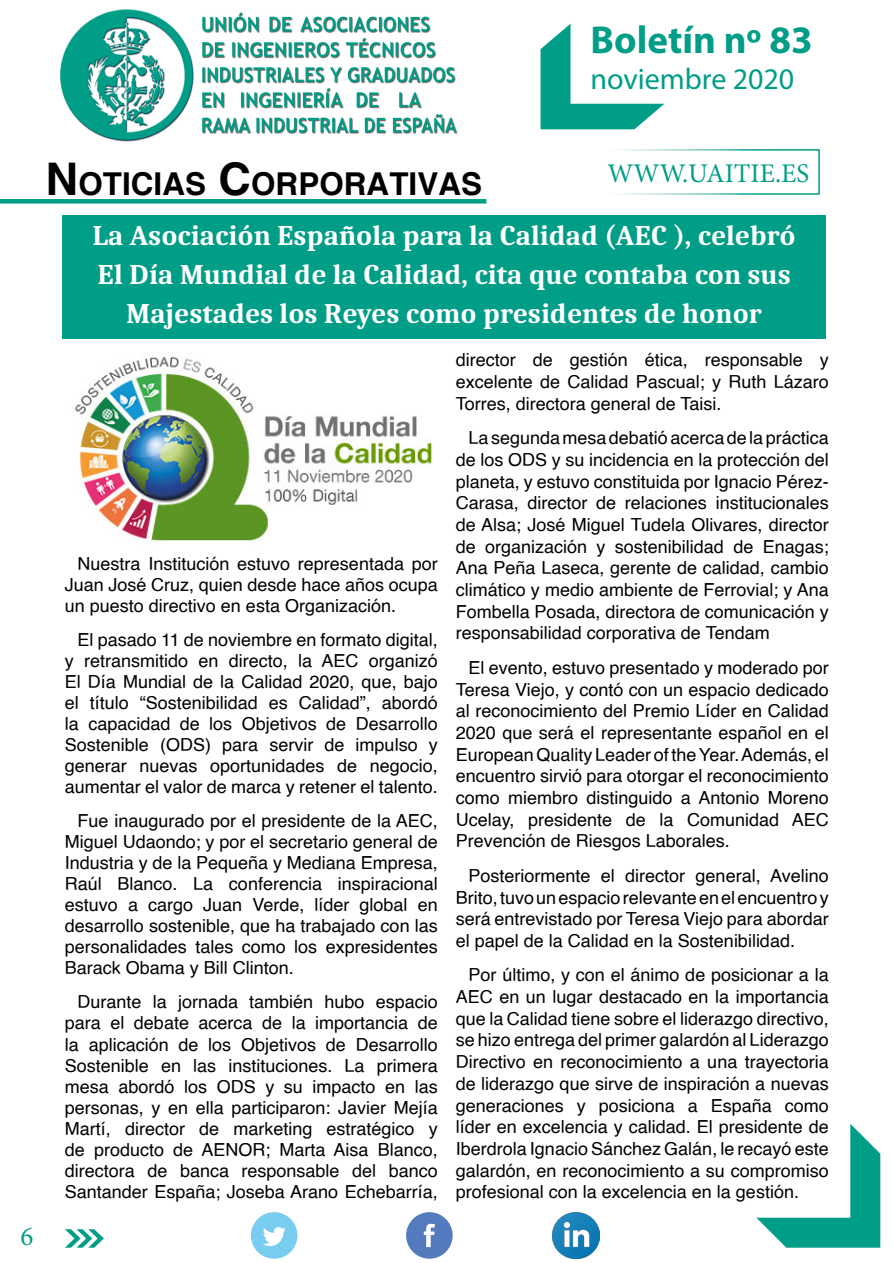
<style>
.page{position:relative;width:893px;height:1263px;background:#fff}
.page>*{position:absolute;margin:0;border:0;box-sizing:border-box;transform-origin:0 0}
.t1{font:700 45px "Helvetica";color:#000}
.t2{font:700 39px "Myriad Pro";color:#009d87}
.t3{font:700 31.5px "Helvetica";color:#000}
.t4{font:30px "Myriad Pro";color:#009d87}
.t5{font:700 28.5px/39px "Caladea";color:#fff;text-align:center}
.t6{font:27px "Minion Pro";color:#009d87}
.t7{font:18px/21.8px "Helvetica";color:#000;text-align:justify}
.s1{font-size:45px}
</style>
<div class="page">
<svg style="left:65px;top:1229px;width:39px;height:19px"></svg>
<div style="left:406px;top:1212px;width:47px;height:47px;background:#547bbd;border-radius:50%"></div>
<svg style="left:424px;top:1224px;width:11px;height:23px"></svg>
<div style="left:251px;top:1212px;width:46px;height:47px;background:#79cdf1;border-radius:50%"></div>
<svg style="left:263px;top:1227px;width:23px;height:19px"></svg>
<img style="left:553px;top:1212px;width:46px;height:47px">
<svg style="left:756px;top:1124px;width:124px;height:124px"></svg>
<svg style="left:540px;top:24px;width:124px;height:105px"></svg>
<div style="left:606px;top:149px;width:214px;height:46px;border:2px solid #fff"></div>
<div style="left:0;top:199px;width:486px;height:5px;background:#009d87"></div>
<img style="left:60px;top:9px;width:398px;height:133px">
<div style="left:62px;top:215px;width:764px;height:124px;background:#009d87"></div>
<img style="left:75px;top:356px;width:357px;height:188px">
<h2 class="t2" style="left:590px;top:14px;width:224px">Boletín nº 83</h2>
<h3 class="t4" style="left:590px;top:60px;width:205px">noviembre 2020</h3>
<h3 class="t6" style="left:21px;top:1218px;width:14px">6</h3>
<h3 class="t3" style="left:78px;top:164px;width:405px">OTICIAS <span class="s1">C</span>ORPORATIVAS</h3>
<h3 class="t5" style="left:92px;top:215px;width:705px">La Asociación Española para la Calidad (AEC ), celebró<br>El Día Mundial de la Calidad, cita que contaba con sus<br>Majestades los Reyes como presidentes de honor</h3>
<h1 class="t1" style="left:46px;top:151px;width:34px">N</h1>
<h3 class="t6" style="left:607px;top:155px;width:204px">WWW.UAITIE.ES</h3>
<p class="t7" style="left:65px;top:553px;width:374px;line-height:21.1px;text-indent:13px">Nuestra Institución estuvo representada por Juan José Cruz, quien desde hace años ocupa un puesto directivo en esta Organización.</p>
<p class="t7" style="left:65px;top:629px;width:374px;line-height:21.1px;text-indent:13px">El pasado 11 de noviembre en formato digital, y retransmitido en directo, la AEC organizó El Día Mundial de la Calidad 2020, que, bajo el título “Sostenibilidad es Calidad”, abordó la capacidad de los Objetivos de Desarrollo Sostenible (ODS) para servir de impulso y generar nuevas oportunidades de negocio, aumentar el valor de marca y retener el talento.</p>
<p class="t7" style="left:65px;top:810px;width:374px;line-height:21.1px;text-indent:13px">Fue inaugurado por el presidente de la AEC, Miguel Udaondo; y por el secretario general de Industria y de la Pequeña y Mediana Empresa, Raúl Blanco. La conferencia inspiracional estuvo a cargo Juan Verde, líder global en desarrollo sostenible, que ha trabajado con las personalidades tales como los expresidentes Barack Obama y Bill Clinton.</p>
<p class="t7" style="left:65px;top:992px;width:374px;line-height:21.1px;text-indent:13px">Durante la jornada también hubo espacio para el debate acerca de la importancia de la aplicación de los Objetivos de Desarrollo Sostenible en las instituciones. La primera mesa abordó los ODS y su impacto en las personas, y en ella participaron: Javier Mejía Martí, director de marketing estratégico y de producto de AENOR; Marta Aisa Blanco, directora de banca responsable del banco Santander España; Joseba Arano Echebarría,</p>
<p class="t7" style="left:456px;top:350px;width:374px">director de gestión ética, responsable y excelente de Calidad Pascual; y Ruth Lázaro Torres, directora general de Taisi.</p>
<p class="t7" style="left:456px;top:427px;width:374px;text-indent:13px">La segunda mesa debatió acerca de la práctica de los ODS y su incidencia en la protección del planeta, y estuvo constituida por Ignacio Pérez-Carasa, director de relaciones institucionales de Alsa; José Miguel Tudela Olivares, director de organización y sostenibilidad de Enagas; Ana Peña Laseca, gerente de calidad, cambio climático y medio ambiente de Ferrovial; y Ana Fombella Posada, directora de comunicación y responsabilidad corporativa de Tendam</p>
<p class="t7" style="left:456px;top:657px;width:374px;text-indent:13px">El evento, estuvo presentado y moderado por Teresa Viejo, y contó con un espacio dedicado al reconocimiento del Premio Líder en Calidad 2020 que será el representante español en el European Quality Leader of the Year. Además, el encuentro sirvió para otorgar el reconocimiento como miembro distinguido a Antonio Moreno Ucelay, presidente de la Comunidad AEC Prevención de Riesgos Laborales.</p>
<p class="t7" style="left:456px;top:865px;width:374px;text-indent:13px">Posteriormente el director general, Avelino Brito, tuvo un espacio relevante en el encuentro y será entrevistado por Teresa Viejo para abordar el papel de la Calidad en la Sostenibilidad.</p>
<p class="t7" style="left:456px;top:965px;width:374px;text-indent:13px">Por último, y con el ánimo de posicionar a la AEC en un lugar destacado en la importancia que la Calidad tiene sobre el liderazgo directivo, se hizo entrega del primer galardón al Liderazgo Directivo en reconocimiento a una trayectoria de liderazgo que sirve de inspiración a nuevas generaciones y posiciona a España como líder en excelencia y calidad. El presidente de Iberdrola Ignacio Sánchez Galán, le recayó este galardón, en reconocimiento a su compromiso profesional con la excelencia en la gestión.</p>
</div>
